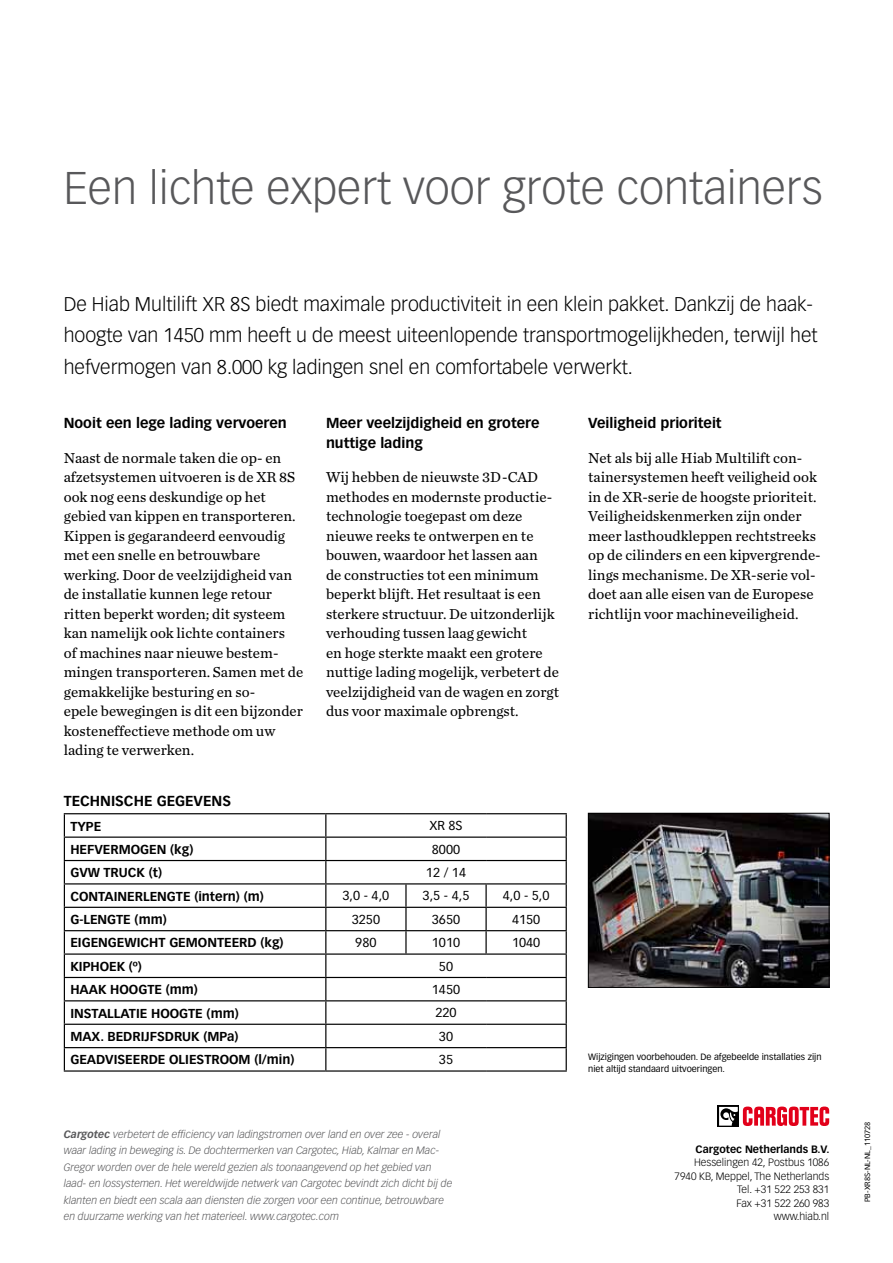
<style>
.page{position:relative;width:893px;height:1263px;background:#fff}
.page>*{position:absolute;margin:0;border:0;box-sizing:border-box;transform-origin:0 0}
.t1{font:300 45px "Vectora LH";color:#58585a}
.t2{font:300 19.5px/31.5px "Vectora LH";color:#000}
.t3{font:15px/19.5px "Chronicle Text G2";color:#000}
.t4{font:700 14.25px/19.5px "Vectora LH";color:#000}
.t5{font:700 12.75px "Vectora LH";color:#000}
.t6{font:12.75px "Vectora LH";color:#000}
.t7{font:italic 300 10.5px/16.5px "Vectora LH";color:#58585a}
.t8{font:300 10.5px/13.5px "Vectora LH";color:#000;text-align:right}
.t9{font:700 10.5px "Vectora LH";color:#000}
.t10{font:9px/12px "Vectora LH";color:#000}
.t11{font:7.5px "Vectora LH";color:#000}
.s1{font-weight:700}
</style>
<div class="page">
<div style="left:718px;top:1106px;width:21px;height:21px;background:#000"></div>
<svg style="left:719px;top:1106px;width:110px;height:20px"></svg>
<img style="left:590px;top:815px;width:237px;height:170px">
<div style="left:588px;top:813px;width:241px;height:174px;border:1px solid #000"></div>
<hr style="left:64px;top:813px;width:262px;height:1px;background:#000">
<hr style="left:326px;top:813px;width:80px;height:1px;background:#000">
<hr style="left:406px;top:813px;width:80px;height:1px;background:#000">
<hr style="left:486px;top:813px;width:81px;height:1px;background:#000">
<hr style="left:64px;top:836px;width:262px;height:2px;background:#000">
<hr style="left:326px;top:836px;width:80px;height:2px;background:#000">
<hr style="left:406px;top:836px;width:80px;height:2px;background:#000">
<hr style="left:486px;top:836px;width:81px;height:2px;background:#000">
<hr style="left:64px;top:860px;width:262px;height:1px;background:#000">
<hr style="left:326px;top:860px;width:80px;height:1px;background:#000">
<hr style="left:406px;top:860px;width:80px;height:1px;background:#000">
<hr style="left:486px;top:860px;width:81px;height:1px;background:#000">
<hr style="left:64px;top:883px;width:262px;height:1px;background:#000">
<hr style="left:326px;top:883px;width:80px;height:1px;background:#000">
<hr style="left:406px;top:883px;width:80px;height:1px;background:#000">
<hr style="left:405px;top:884px;width:2px;height:23px;background:#000">
<hr style="left:486px;top:883px;width:81px;height:1px;background:#000">
<hr style="left:485px;top:884px;width:2px;height:23px;background:#000">
<hr style="left:64px;top:907px;width:262px;height:1px;background:#000">
<hr style="left:326px;top:907px;width:80px;height:1px;background:#000">
<hr style="left:406px;top:907px;width:80px;height:1px;background:#000">
<hr style="left:405px;top:908px;width:2px;height:22px;background:#000">
<hr style="left:486px;top:907px;width:81px;height:1px;background:#000">
<hr style="left:485px;top:908px;width:2px;height:22px;background:#000">
<hr style="left:64px;top:930px;width:262px;height:1px;background:#000">
<hr style="left:326px;top:930px;width:80px;height:1px;background:#000">
<hr style="left:406px;top:930px;width:80px;height:1px;background:#000">
<hr style="left:405px;top:931px;width:2px;height:22px;background:#000">
<hr style="left:486px;top:930px;width:81px;height:1px;background:#000">
<hr style="left:485px;top:931px;width:2px;height:22px;background:#000">
<hr style="left:64px;top:953px;width:262px;height:2px;background:#000">
<hr style="left:326px;top:953px;width:80px;height:2px;background:#000">
<hr style="left:406px;top:953px;width:80px;height:2px;background:#000">
<hr style="left:486px;top:953px;width:81px;height:2px;background:#000">
<hr style="left:64px;top:977px;width:262px;height:1px;background:#000">
<hr style="left:326px;top:977px;width:80px;height:1px;background:#000">
<hr style="left:406px;top:977px;width:80px;height:1px;background:#000">
<hr style="left:486px;top:977px;width:81px;height:1px;background:#000">
<hr style="left:64px;top:1000px;width:262px;height:1px;background:#000">
<hr style="left:326px;top:1000px;width:80px;height:1px;background:#000">
<hr style="left:406px;top:1000px;width:80px;height:1px;background:#000">
<hr style="left:486px;top:1000px;width:81px;height:1px;background:#000">
<hr style="left:64px;top:1024px;width:262px;height:1px;background:#000">
<hr style="left:326px;top:1024px;width:80px;height:1px;background:#000">
<hr style="left:406px;top:1024px;width:80px;height:1px;background:#000">
<hr style="left:486px;top:1024px;width:81px;height:1px;background:#000">
<hr style="left:64px;top:1047px;width:262px;height:1px;background:#000">
<svg style="left:64px;top:814px;width:1px;height:256px"></svg>
<hr style="left:326px;top:1047px;width:80px;height:1px;background:#000">
<svg style="left:325px;top:814px;width:1px;height:256px"></svg>
<hr style="left:406px;top:1047px;width:80px;height:1px;background:#000">
<hr style="left:486px;top:1047px;width:81px;height:1px;background:#000">
<svg style="left:566px;top:814px;width:1px;height:256px"></svg>
<hr style="left:64px;top:1070px;width:262px;height:1px;background:#000">
<hr style="left:326px;top:1070px;width:80px;height:1px;background:#000">
<hr style="left:406px;top:1070px;width:80px;height:1px;background:#000">
<hr style="left:486px;top:1070px;width:81px;height:1px;background:#000">
<h1 class="t1" style="left:64px;top:162px;width:760px">Een lichte expert voor grote containers</h1>
<p class="t2" style="left:64px;top:288px;width:755px">De Hiab Multilift XR 8S biedt maximale productiviteit in een klein pakket. Dankzij de haak&shy;hoogte van 1450 mm heeft u de meest uiteenlopende transportmogelijkheden, terwijl het hefvermogen van 8.000 kg ladingen snel en comfortabele verwerkt.</p>
<p class="t4" style="left:64px;top:413px;width:224px">Nooit een lege lading vervoeren</p>
<p class="t3" style="left:64px;top:447px;width:241px">Naast de normale taken die op- en afzetsystemen uitvoeren is de XR 8S ook nog eens deskundige op het gebied van kippen en transporteren.<br>Kippen is gegarandeerd eenvoudig met een snelle en betrouwbare werking. Door de veelzijdigheid van de installatie kunnen lege retour ritten beperkt worden; dit systeem kan namelijk ook lichte containers<br>of machines naar nieuwe bestem&shy;mingen transporteren. Samen met de gemakkelijke besturing en so-<br>epele bewegingen is dit een bijzonder kosteneffectieve methode om uw lading te verwerken.</p>
<p class="t4" style="left:64px;top:791px;width:169px">TECHNISCHE GEGEVENS</p>
<p class="t4" style="left:326px;top:413px;width:215px">Meer veelzijdigheid en grotere nuttige lading</p>
<p class="t3" style="left:326px;top:467px;width:235px">Wij hebben de nieuwste 3D-CAD methodes en modernste productie&shy;technologie toegepast om deze nieuwe reeks te ontwerpen en te bouwen, waardoor het lassen aan<br>de constructies tot een minimum beperkt blijft. Het resultaat is een sterkere structuur. De uitzonderlijk verhouding tussen laag gewicht<br>en hoge sterkte maakt een grotere nuttige lading mogelijk, verbetert de veelzijdigheid van de wagen en zorgt dus voor maximale opbrengst.</p>
<p class="t5" style="left:70px;top:818px;width:32px">TYPE</p>
<p class="t6" style="left:429px;top:818px;width:35px">XR 8S</p>
<p class="t5" style="left:70px;top:842px;width:125px">HEFVERMOGEN (kg)</p>
<p class="t6" style="left:432px;top:841px;width:30px">8000</p>
<p class="t5" style="left:70px;top:865px;width:93px">GVW TRUCK (t)</p>
<p class="t6" style="left:426px;top:865px;width:42px">12 / 14</p>
<p class="t5" style="left:70px;top:888px;width:195px">CONTAINERLENGTE (intern) (m)</p>
<p class="t6" style="left:343px;top:888px;width:48px">3,0 - 4,0</p>
<p class="t6" style="left:423px;top:888px;width:48px">3,5 - 4,5</p>
<p class="t6" style="left:503px;top:888px;width:48px">4,0 - 5,0</p>
<p class="t5" style="left:70px;top:912px;width:98px">G-LENGTE (mm)</p>
<p class="t6" style="left:352px;top:912px;width:30px">3250</p>
<p class="t6" style="left:432px;top:912px;width:30px">3650</p>
<p class="t6" style="left:512px;top:912px;width:30px">4150</p>
<p class="t5" style="left:70px;top:935px;width:215px">EIGENGEWICHT GEMONTEERD (kg)</p>
<p class="t6" style="left:355px;top:935px;width:23px">980</p>
<p class="t6" style="left:432px;top:935px;width:30px">1010</p>
<p class="t6" style="left:512px;top:935px;width:30px">1040</p>
<p class="t5" style="left:70px;top:958px;width:73px">KIPHOEK (º)</p>
<p class="t6" style="left:439px;top:958px;width:16px">50</p>
<p class="t5" style="left:70px;top:982px;width:129px">HAAK HOOGTE (mm)</p>
<p class="t6" style="left:432px;top:982px;width:30px">1450</p>
<p class="t5" style="left:70px;top:1005px;width:170px">INSTALLATIE HOOGTE (mm)</p>
<p class="t6" style="left:435px;top:1005px;width:23px">220</p>
<p class="t5" style="left:70px;top:1029px;width:170px">MAX. BEDRIJFSDRUK (MPa)</p>
<p class="t6" style="left:439px;top:1029px;width:16px">30</p>
<p class="t5" style="left:70px;top:1052px;width:226px">GEADVISEERDE OLIESTROOM (l/min)</p>
<p class="t6" style="left:439px;top:1052px;width:16px">35</p>
<p class="t7" style="left:64px;top:1126px;width:390px"><span class="s1">Cargotec</span> verbetert de efficiency van ladingstromen over land en over zee - overal waar lading in beweging is. De dochtermerken van Cargotec, Hiab, Kalmar en Mac-Gregor worden over de hele wereld gezien als toonaangevend op het gebied van laad- en lossystemen. Het wereldwijde netwerk van Cargotec bevindt zich dicht bij de klanten en biedt een scala aan diensten die zorgen voor een continue, betrouwbare en duurzame werking van het materieel. www.cargotec.com</p>
<p class="t4" style="left:588px;top:413px;width:135px">Veiligheid prioriteit</p>
<p class="t3" style="left:588px;top:447px;width:234px">Net als bij alle Hiab Multilift con&shy;tainersystemen heeft veiligheid ook in de XR-serie de hoogste prioriteit.<br>Veiligheidskenmerken zijn onder meer lasthoudkleppen rechtstreeks op de cilinders en een kipvergrende&shy;lings mechanisme. De XR-serie vol&shy;doet aan alle eisen van de Europese richtlijn voor machineveiligheid.</p>
<p class="t10" style="left:588px;top:1050px;width:235px">Wijzigingen voorbehouden. De afgebeelde installaties zijn niet altijd standaard uitvoeringen.</p>
<p class="t9" style="left:696px;top:1143px;width:135px">Cargotec Netherlands B.V.</p>
<p class="t8" style="left:675px;top:1156px;width:156px">Hesselingen 42, Postbus 1086<br>7940 KB, Meppel, The Netherlands<br>Tel. +31 522 253 831<br>Fax +31 522 260 983<br>www.hiab.nl</p>
<p class="t11" style="left:863px;top:1202px;width:82px;rotate:-90deg">PB-XR8S-NL-NL_110728</p>
</div>
